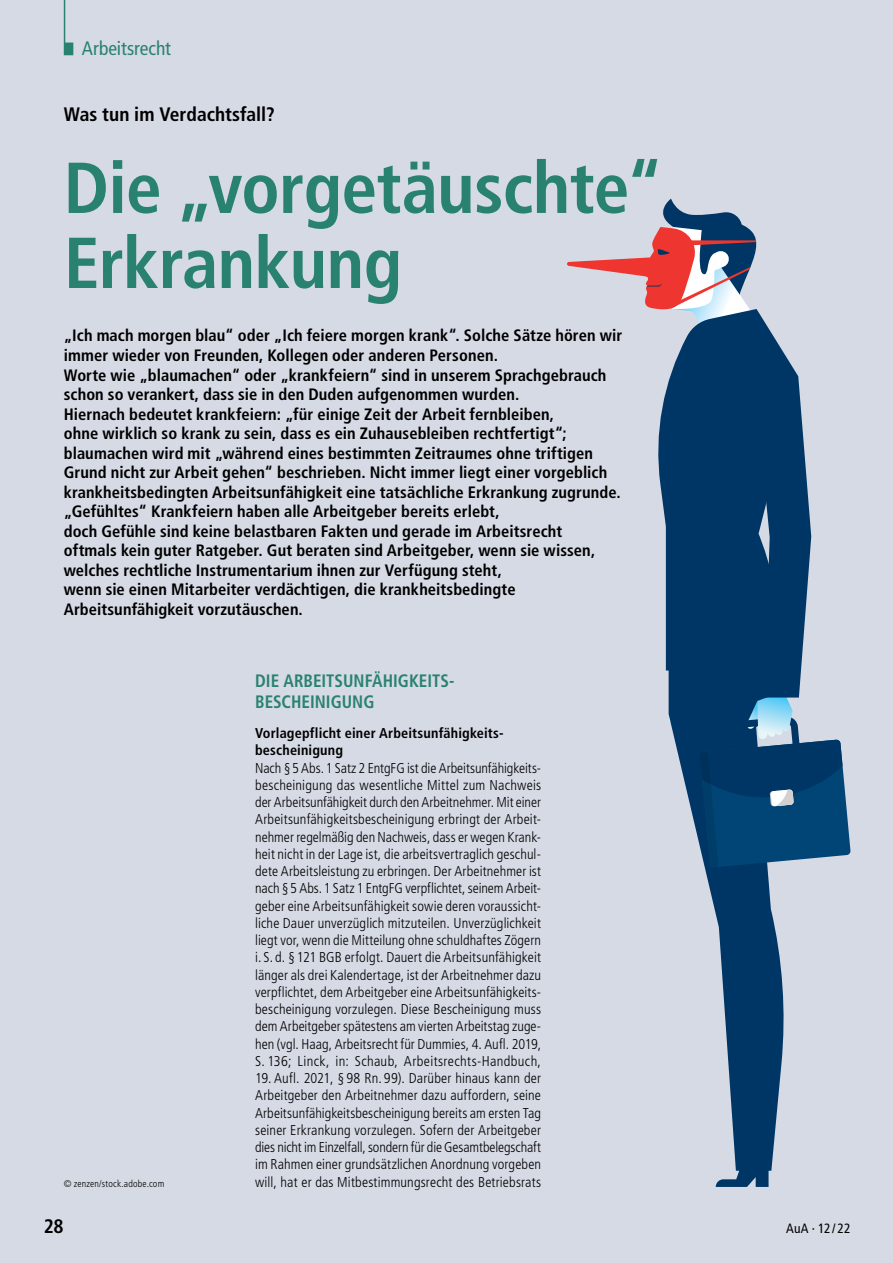
<style>
.page{position:relative;width:893px;height:1263px;background:#d6dae5}
.page>*{position:absolute;margin:0;border:0;box-sizing:border-box;transform-origin:0 0}
.t1{font:700 condensed 72px/75px "Frutiger LT Std";letter-spacing:-.01em;color:#29826f}
.t2{font:700 condensed 19.5px "Frutiger LT Std";letter-spacing:-.005em;color:#000}
.t3{font:condensed 19.5px "Frutiger LT Std";letter-spacing:-.005em;color:#29826f}
.t4{font:700 condensed 18px/21px "Frutiger LT Std";color:#29826f;scale:.95 1}
.t5{font:700 condensed 16.5px/19.5px "Frutiger LT Std";letter-spacing:.005em;color:#000}
.t6{font:300 condensed 14.25px/17.2px "Frutiger LT Std";letter-spacing:.01em;color:#000}
.t7{font:condensed 13.5px "Frutiger LT Std";letter-spacing:.005em;color:#000}
.t8{font:300 condensed 9.75px "Frutiger LT Std";letter-spacing:.02em;color:#000}
.s1{font-weight:700}
</style>
<div class="page">
<svg style="left:64px;top:0;width:9px;height:55px"></svg>
<svg style="left:704px;top:867px;width:80px;height:304px;fill:#003665"></svg>
<svg style="left:716px;top:1167px;width:52px;height:20px"></svg>
<svg style="left:658px;top:331px;width:137px;height:339px;fill:#003665"></svg>
<svg style="left:668px;top:370px;width:183px;height:497px"></svg>
<svg style="left:567px;top:199px;width:203px;height:156px"></svg>
<p class="t3" style="left:82px;top:37px;width:91px">Arbeitsrecht</p>
<p class="t2" style="left:64px;top:103px;width:213px">Was tun im Verdachtsfall?</p>
<p class="t1" style="left:64px;top:151px;width:601px">Die „vorgetäuschte“<br>Erkrankung</p>
<p class="t5" style="left:64px;top:326px;width:560px">„Ich mach morgen blau“ oder „Ich feiere morgen krank“. Solche Sätze hören wir immer wieder von Freunden, Kollegen oder anderen Personen.<br>Worte wie „blaumachen“ oder „krankfeiern“ sind in unserem Sprachgebrauch schon so verankert, dass sie in den Duden aufgenommen wurden.<br>Hiernach bedeutet krankfeiern: „für einige Zeit der Arbeit fernbleiben,<br>ohne wirklich so krank zu sein, dass es ein Zuhausebleiben rechtfertigt“; blaumachen wird mit „während eines bestimmten Zeitraumes ohne triftigen Grund nicht zur Arbeit gehen“ beschrieben. Nicht immer liegt einer vorgeblich krankheitsbedingten Arbeitsunfähigkeit eine tatsächliche Erkrankung zugrunde. „Gefühltes“ Krankfeiern haben alle Arbeitgeber bereits erlebt,<br>doch Gefühle sind keine belastbaren Fakten und gerade im Arbeitsrecht<br>oftmals kein guter Ratgeber. Gut beraten sind Arbeitgeber, wenn sie wissen, welches rechtliche I nstrumentarium ihnen zur Verfügung steht,<br>wenn sie einen Mitarbeiter verdächtigen, die krankheitsbedingte Arbeitsunfähigkeit vorzutäuschen.</p>
<p class="t8" style="left:64px;top:1178px;width:102px">© zenzen/stock.adobe.com</p>
<p class="t4" style="left:255px;top:670px;width:211px">Die Arbeitsunfähigkeits&shy;bescheinigung</p>
<p class="t6" style="left:255px;top:725px;width:287px"><span class="s1">Vorlagepflicht einer Arbeitsunfähigkeits&shy;bescheinigung<br></span>Nach §5 Abs.1 Satz 2 EntgFG ist die Arbeitsunfähigkeits&shy;bescheinigung das wesentliche Mittel zum Nachweis der Arbeitsunfähigkeit durch den Arbeitnehmer. Mit einer Arbeitsunfähigkeitsbescheinigung erbringt der Arbeit&shy;nehmer regelmäßig den Nachweis, dass er wegen Krank&shy;heit nicht in der Lage ist, die arbeitsvertraglich geschul&shy;dete Arbeitsleistung zu erbringen. Der Arbeitnehmer ist nach §5 Abs.1 Satz 1 EntgFG verpflichtet, seinem Arbeit&shy;geber eine Arbeitsunfähigkeit sowie deren voraussicht&shy;liche Dauer unverzüglich mitzuteilen. Unverzüglichkeit liegt vor, wenn die Mitteilung ohne schuldhaftes Zögern i. S. d. § 121 BGB erfolgt. Dauert die Arbeitsunfähigkeit länger als drei Kalendertage, ist der Arbeitnehmer dazu verpflichtet, dem Arbeitgeber eine Arbeitsunfähigkeits&shy;bescheinigung vorzulegen. Diese Bescheinigung muss dem Arbeitgeber spätestens am vierten Arbeitstag zuge&shy;hen (vgl. Haag, Arbeitsrecht für Dummies, 4. Aufl. 2019, S. 136; Linck, in: Schaub, Arbeitsrechts-Handbuch,</p>
<p class="t6" style="left:255px;top:1070px;width:287px;text-align:justify">19. Aufl. 2021, § 98 Rn. 99). Darüber hinaus kann der Arbeitgeber den Arbeitnehmer dazu auffordern, seine Arbeitsunfähigkeitsbescheinigung bereits am ersten Tag seiner Erkrankung vorzulegen. Sofern der Arbeitgeber dies nicht im Einzelfall, sondern für die Gesamtbelegschaft im Rahmen einer grundsätzlichen Anordnung vorgeben will, hat er das Mitbestimmungsrecht des Betriebsrats</p>
<p class="t2" style="left:44px;top:1215px;width:22px">28</p>
<p class="t7" style="left:786px;top:1221px;width:66px">AuA · 12 / 22</p>
</div>
